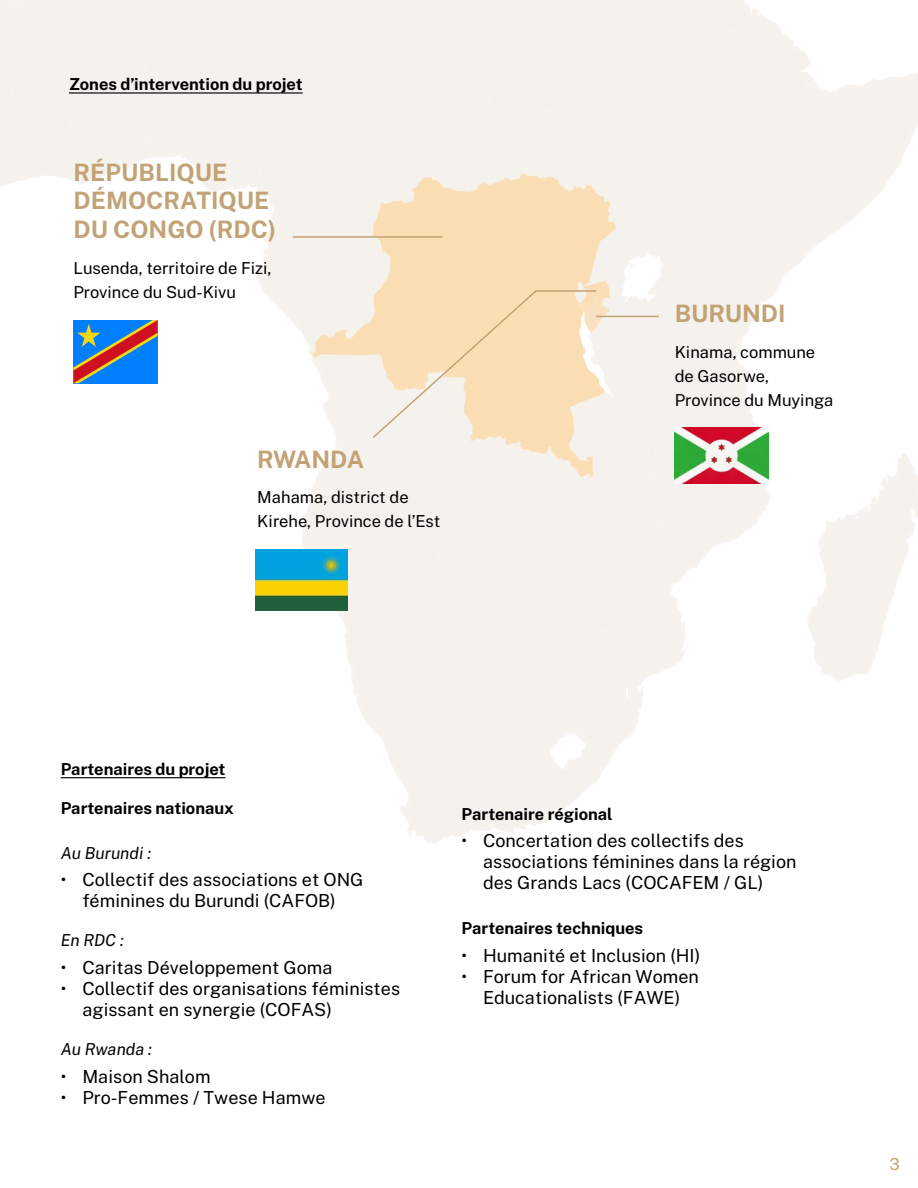
<style>
.page{position:relative;width:918px;height:1188px;background:#fff}
.page>*{position:absolute;margin:0;border:0;box-sizing:border-box;transform-origin:0 0}
.t1{font:700 24px/28.8px "Public Sans";color:#c2a376}
.t2{font:18px/21px "Public Sans";color:#000;text-align:center}
.t3{font:16.5px/24px "Public Sans";color:#000}
.t4{font:700 16.5px "Public Sans";color:#000}
.t5{font:italic 16.5px "Public Sans";color:#000}
.t6{font:16.5px "Public Sans";color:#c2a376}
</style>
<div class="page">
<img style="left:0;top:0;width:918px;height:843px">
<hr style="left:69px;top:92px;width:234px;height:2px;background:#000">
<hr style="left:596px;top:316px;width:63px;height:1px;background:#c2a376">
<hr style="left:61px;top:777px;width:165px;height:1px;background:#000">
<img style="left:675px;top:428px;width:93px;height:56px">
<hr style="left:293px;top:236px;width:150px;height:2px;background:#c2a376">
<hr style="left:535px;top:290px;width:61px;height:2px;background:#c2a376">
<svg style="left:371px;top:289px;width:167px;height:151px;background:#f8e1c0"></svg>
<svg style="left:73px;top:320px;width:85px;height:63px;background:#4874b4"></svg>
<img style="left:255px;top:549px;width:93px;height:62px">
<p class="t4" style="left:69px;top:72px;width:235px">Zones d’intervention du projet</p>
<h1 class="t1" style="left:73px;top:156px;width:204px">RÉPUBLIQUE<br>DÉMOCRATIQUE<br>DU CONGO (RDC)</h1>
<p class="t3" style="left:73px;top:255px;width:199px">Lusenda, territoire de Fizi,<br>Province du Sud-Kivu</p>
<h1 class="t1" style="left:257px;top:443px;width:108px">RWANDA</h1>
<p class="t3" style="left:257px;top:484px;width:185px">Mahama, district de<br>Kirehe, Province de l’Est</p>
<h1 class="t1" style="left:675px;top:298px;width:112px">BURUNDI</h1>
<p class="t3" style="left:675px;top:339px;width:160px">Kinama, commune de Gasorwe,<br>Province du Muyinga</p>
<p class="t4" style="left:61px;top:757px;width:166px">Partenaires du projet</p>
<p class="t4" style="left:61px;top:796px;width:175px">Partenaires nationaux</p>
<p class="t5" style="left:61px;top:842px;width:92px">Au Burundi :</p>
<p class="t2" style="left:61px;top:868px;width:304px">• Collectif des associations et ONG féminines du Burundi (CAFOB)</p>
<p class="t5" style="left:61px;top:930px;width:65px">En RDC :</p>
<p class="t2" style="left:61px;top:956px;width:273px">• Caritas Développement Goma</p>
<p class="t2" style="left:82px;top:977px;width:319px;text-align:left;text-indent:-22px">• Collectif des organisations féministes agissant en synergie (COFAS)</p>
<p class="t5" style="left:61px;top:1038px;width:93px">Au Rwanda :</p>
<p class="t2" style="left:61px;top:1065px;width:151px">• Maison Shalom</p>
<p class="t2" style="left:61px;top:1086px;width:266px">• Pro-Femmes / Twese Hamwe</p>
<p class="t4" style="left:461px;top:802px;width:153px">Partenaire régional</p>
<p class="t2" style="left:483px;top:829px;width:315px;text-align:left;text-indent:-22px">• Concertation des collectifs des associations féminines dans la région des Grands Lacs (COCAFEM / GL)</p>
<p class="t4" style="left:461px;top:916px;width:183px">Partenaires techniques</p>
<p class="t2" style="left:461px;top:944px;width:240px">• Humanité et Inclusion (HI)</p>
<p class="t2" style="left:461px;top:965px;width:239px">• Forum for African Women<br>Educationalists (FAWE)</p>
<p class="t6" style="left:889px;top:1152px;width:12px">3</p>
</div>
